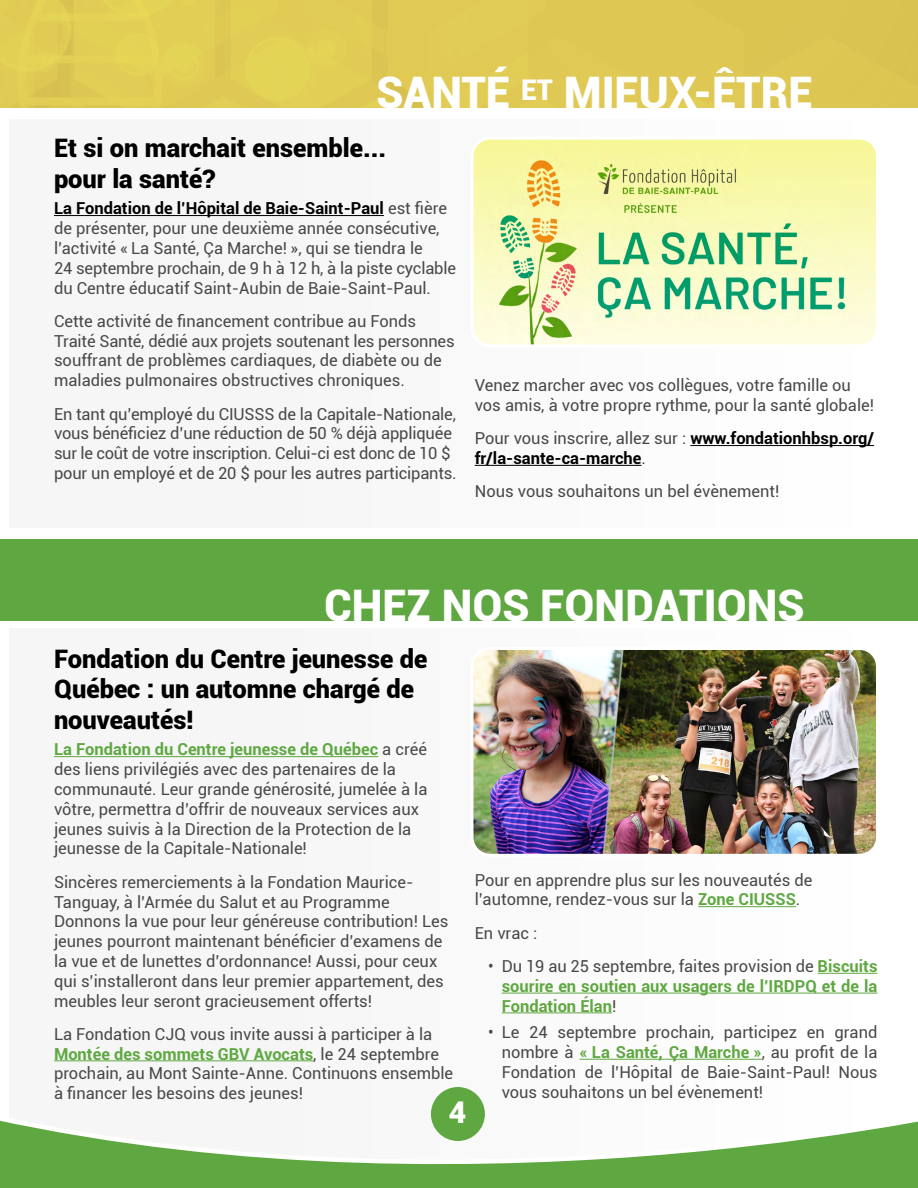
<style>
.page{position:relative;width:918px;height:1188px;background:#fff}
.page>*{position:absolute;margin:0;border:0;box-sizing:border-box;transform-origin:0 0}
.t1{font:900 43.5px "Roboto";color:#fff}
.t2{font:900 30px "Roboto";color:#fff}
.t3{font:900 25.5px/30.6px "Roboto";color:#000}
.t4{font:16.5px/19.8px "Roboto";color:#484848}
.t5{font:700 16.5px/19.8px "Roboto";color:#5fa841;text-align:justify}
.t6{font:700 16.5px/19.8px "Roboto";color:#000}
.s1{font-weight:700;color:#000}
.s2{font-weight:400;color:#484848}
.s3{font-weight:700;color:#5fa841}
</style>
<div class="page">
<div style="left:9px;top:119px;width:869px;height:408px;background:#f6f6f6"></div>
<div style="left:9px;top:628px;width:869px;height:560px;background:#f6f6f6"></div>
<svg style="left:0;top:1104px;width:918px;height:84px"></svg>
<div style="left:431px;top:1087px;width:54px;height:54px;background:#5fa841;border-radius:50%"></div>
<img style="left:0;top:0;width:918px;height:107px">
<hr style="left:54px;top:215px;width:330px;height:1px;background:#000">
<hr style="left:690px;top:445px;width:184px;height:1px;background:#000">
<hr style="left:475px;top:465px;width:166px;height:1px;background:#000">
<hr style="left:54px;top:756px;width:324px;height:1px;background:#5fa841">
<hr style="left:54px;top:1060px;width:259px;height:1px;background:#5fa841">
<hr style="left:698px;top:906px;width:98px;height:1px;background:#5fa841">
<hr style="left:818px;top:973px;width:59px;height:1px;background:#5fa841">
<hr style="left:502px;top:993px;width:376px;height:1px;background:#5fa841">
<hr style="left:502px;top:1012px;width:110px;height:1px;background:#5fa841">
<hr style="left:579px;top:1059px;width:183px;height:1px;background:#5fa841">
<img style="left:475px;top:141px;width:400px;height:202px">
<div style="left:471px;top:137px;width:408px;height:210px;border:3px solid #fff;border-radius:18px"></div>
<img style="left:475px;top:651px;width:400px;height:202px">
<div style="left:471px;top:647px;width:408px;height:210px;border:3px solid #fff;border-radius:18px"></div>
<div style="left:0;top:539px;width:918px;height:81px;background:#5fa841"></div>
<h1 class="t1" style="left:377px;top:61px;width:438px">SANTÉ <sup>ET</sup> MIEUX-ÊTRE</h1>
<h3 class="t3" style="left:54px;top:132px;width:334px">Et si on marchait ensemble... pour la santé?</h3>
<p class="t4" style="left:54px;top:198px;width:404px"><span class="s1">La Fondation de l’Hôpital de Baie-Saint-Paul</span> est fière de présenter, pour une deuxième année consécutive, l’activité « La Santé, Ça Marche! », qui se tiendra le<br>24 septembre prochain, de 9 h à 12 h, à la piste cyclable du Centre éducatif Saint-Aubin de Baie-Saint-Paul.</p>
<p class="t4" style="left:54px;top:310px;width:402px">Cette activité de financement contribue au Fonds Traité Santé, dédié aux projets soutenant les personnes souffrant de problèmes cardiaques, de diabète ou de maladies pulmonaires obstructives chroniques.</p>
<p class="t4" style="left:54px;top:403px;width:404px">En tant qu’employé du CIUSSS de la Capitale-Nationale, vous bénéficiez d’une réduction de 50 % déjà appliquée sur le coût de votre inscription. Celui-ci est donc de 10 $ pour un employé et de 20 $ pour les autres participants.</p>
<p class="t4" style="left:475px;top:375px;width:401px">Venez marcher avec vos collègues, votre famille ou vos amis, à votre propre rythme, pour la santé globale!</p>
<p class="t6" style="left:475px;top:428px;width:401px"><span class="s2">Pour vous inscrire, allez sur :</span> www.fondationhbsp.org/ fr/la-sante-ca-marche<span class="s2">.</span></p>
<p class="t4" style="left:475px;top:481px;width:306px">Nous vous souhaitons un bel évènement!</p>
<h1 class="t1" style="left:324px;top:575px;width:482px">CHEZ NOS FONDATIONS</h1>
<h3 class="t3" style="left:54px;top:642px;width:375px">Fondation du Centre jeunesse de<br>Québec : un automne chargé de nouveautés!</h3>
<p class="t4" style="left:54px;top:739px;width:375px"><span class="s3">La Fondation du Centre jeunesse de Québec</span> a créé des liens privilégiés avec des partenaires de la communauté. Leur grande générosité, jumelée à la vôtre, permettra d’offrir de nouveaux services aux jeunes suivis à la Direction de la Protection de la jeunesse de la Capitale-Nationale!</p>
<p class="t4" style="left:54px;top:871px;width:396px">Sincères remerciements à la Fondation Maurice-Tanguay, à l’Armée du Salut et au Programme Donnons la vue pour leur généreuse contribution! Les jeunes pourront maintenant bénéficier d’examens de la vue et de lunettes d’ordonnance! Aussi, pour ceux qui s’installeront dans leur premier appartement, des meubles leur seront gracieusement offerts!</p>
<p class="t4" style="left:54px;top:1023px;width:401px">La Fondation CJQ vous invite aussi à participer à la <span class="s3">Montée des sommets GBV Avocats</span>, le 24 septembre prochain, au Mont Sainte-Anne. Continuons ensemble à financer les besoins des jeunes!</p>
<h2 class="t2" style="left:449px;top:1091px;width:19px">4</h2>
<p class="t4" style="left:475px;top:869px;width:339px">Pour en apprendre plus sur les nouveautés de l’automne, rendez-vous sur la <span class="s3">Zone CIUSSS</span>.</p>
<p class="t4" style="left:475px;top:922px;width:64px">En vrac :</p>
<p class="t5" style="left:502px;top:956px;width:377px;text-indent:-13px"><span class="s2">• Du 19 au 25 septembre, faites provision de</span> Biscuits sourire en soutien aux usagers de l’IRDPQ et de la Fondation Élan<span class="s2">!</span></p>
<p class="t4" style="left:502px;top:1022px;width:377px;text-align:justify;text-indent:-13px">• Le 24 septembre prochain, participez en grand nombre à <span class="s3">« La Santé, Ça Marche »</span>, au profit de la Fondation de l’Hôpital de Baie-Saint-Paul! Nous vous souhaitons un bel évènement!</p>
</div>
